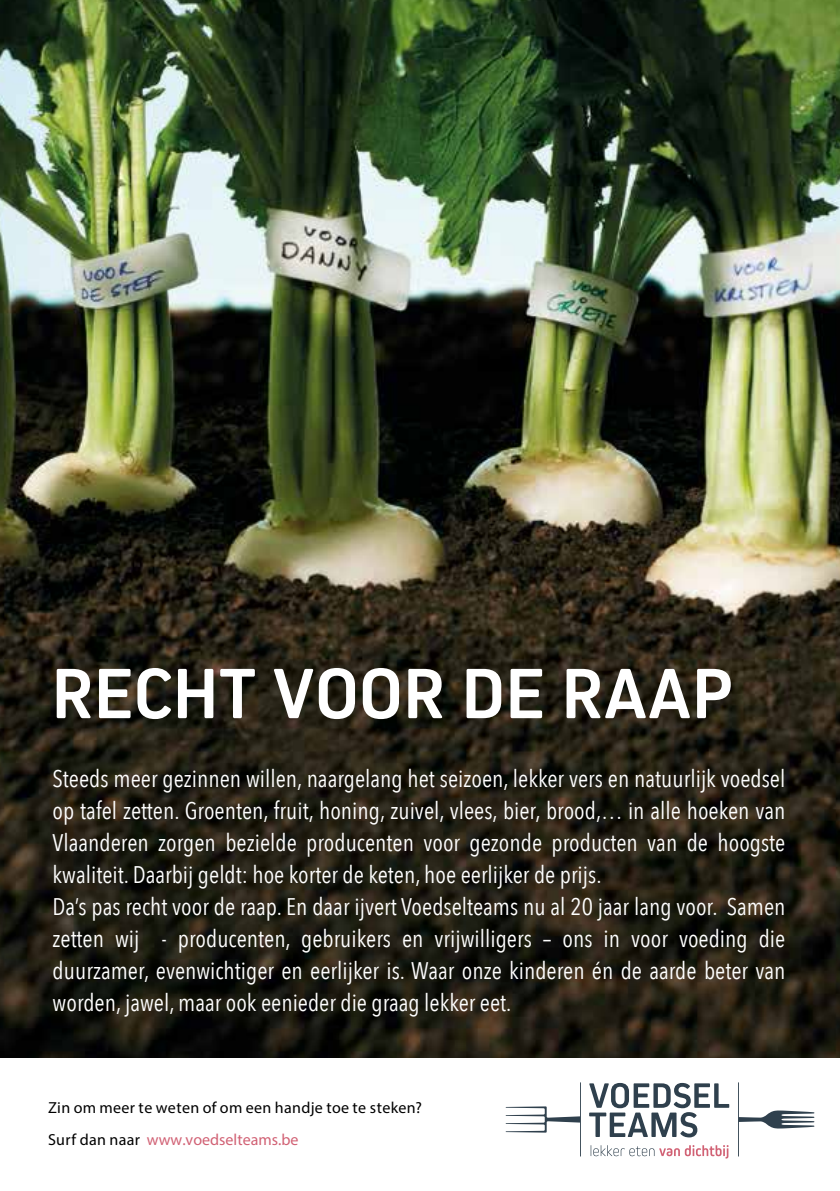
<style>
.page{position:relative;width:840px;height:1191px;background:#fff}
.page>*{position:absolute;margin:0;border:0;box-sizing:border-box;transform-origin:0 0}
.t1{font:700 74.2px "Kiro W01";color:#fff}
.t2{font:24px/32px "Avenir Next Condensed";color:#fff}
.t3{font:700 16px/32px "Variable";letter-spacing:.02em;color:#000}
.s1{color:#d16174}
</style>
<div class="page">
<img style="left:0;top:0;width:839px;height:1057px">
<svg style="left:505px;top:1106px;width:75px;height:27px"></svg>
<svg style="left:738px;top:1082px;width:75px;height:74px"></svg>
<svg style="left:589px;top:1083px;width:139px;height:54px"></svg>
<svg style="left:590px;top:1145px;width:138px;height:13px"></svg>
<svg style="left:836px;top:0;width:4px;height:3px"></svg>
<h1 class="t1" style="left:51px;top:652px;width:682px">RECHT VOOR DE RAAP</h1>
<p class="t2" style="left:53px;top:761px;width:734px">Steeds meer gezinnen willen, naargelang het seizoen, lekker vers en natuurlijk voedsel op tafel zetten. Groenten, fruit, honing, zuivel, vlees, bier, brood,… in alle hoeken van Vlaanderen zorgen bezielde producenten voor gezonde producten van de hoogste kwaliteit. Daarbij geldt: hoe korter de keten, hoe eerlijker de prijs.<br>Da’s pas recht voor de raap. En daar ijvert Voedselteams nu al 20 jaar lang voor. Samen zetten wij - producenten, gebruikers en vrijwilligers – ons in voor voeding die duurzamer, evenwichtiger en eerlijker is. Waar onze kinderen én de aarde beter van worden, jawel, maar ook eenieder die graag lekker eet.</p>
<p class="t3" style="left:48px;top:1091px;width:375px">Zin om meer te weten of om een handje toe te steken?<br>Surf dan naar <span class="s1">www.voedselteams.be</span></p>
</div>
